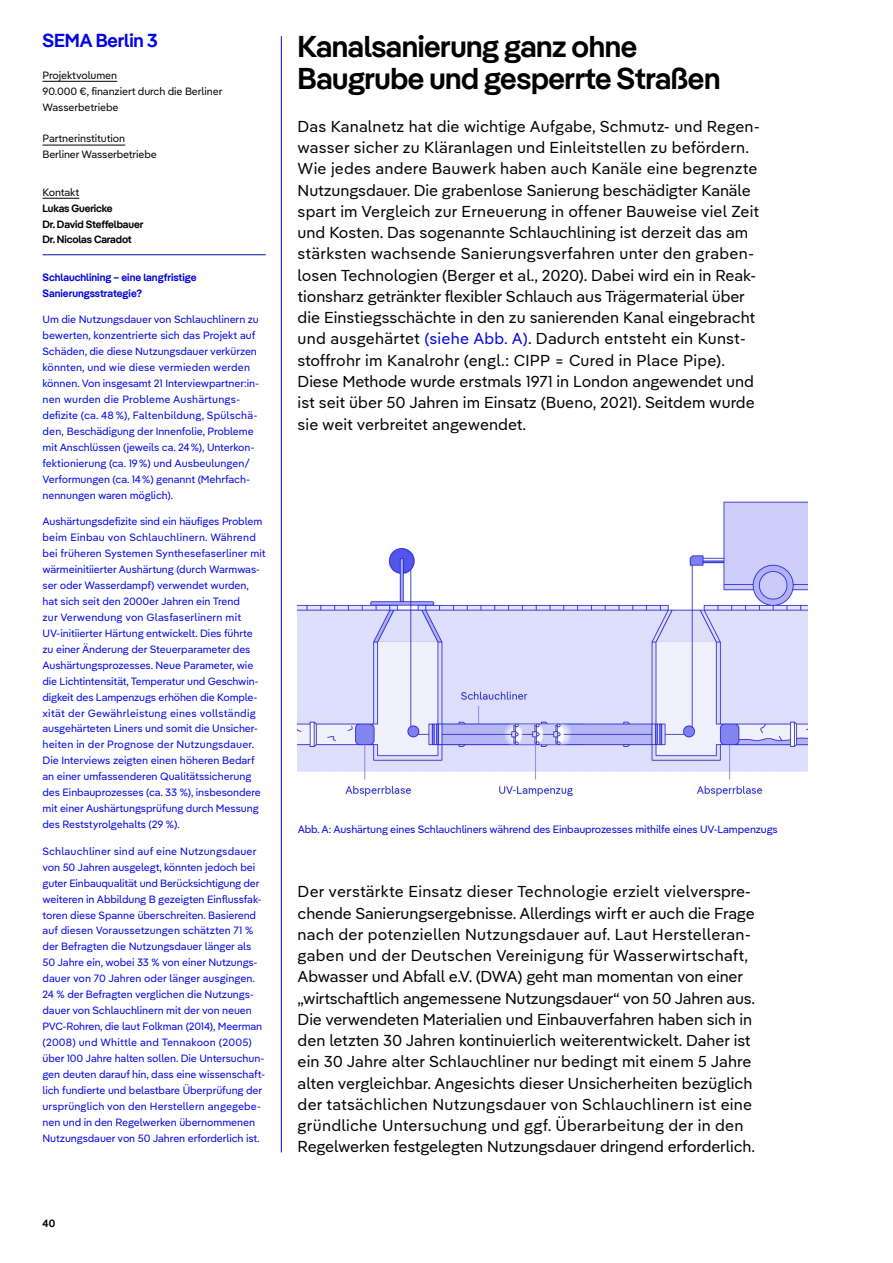
<style>
.page{position:relative;width:893px;height:1263px;background:#fff}
.page>*{position:absolute;margin:0;border:0;box-sizing:border-box;transform-origin:0 0}
._20___Pan___HEAD_Zweizeilig{font:600 30px/32px "Pangea";letter-spacing:-.015em;color:#000}
._12_5_-_Pan-Semi_-_NAME_Firma{font:600 18.75px "Pangea Original";letter-spacing:-.005em;color:#0003e2}
._10_5___Pan___TEXT{font:15.75px/21.3px "Pangea Text Original";color:#000}
._7___Pan___INFO{font:10.5px/15.9px "Pangea Text Original";letter-spacing:-.01em;color:#0003e2}
._7_-Pan_-_INFO_1_Text{font:10.5px/15.9px "Pangea Text Original";letter-spacing:-.01em;color:#000}
._7_5_-_Pangea_-_BU{font:10.5px "Pangea Text Original";letter-spacing:-.015em;color:#0003e2}
._7___Pan___INFO-2{font:600 10.5px/15.9px "Pangea Original";letter-spacing:-.01em;color:#000}
._7___Pan___INFO-3{font:600 10.5px/15.9px "Pangea";color:#0003e2}
._7_-_pan_-_COLUMN{font:600 10.5px "Pangea";color:#000}
.s1{color:#fff}
.s2{font-family:"Pangea Text Original";font-weight:400;color:#fff}
.s3{color:#0003e2}
</style>
<div class="page">
<hr style="left:281px;top:36px;width:1px;height:1116px;background:#0003e2">
<hr style="left:43px;top:81px;width:74px;height:1px;background:#000">
<hr style="left:43px;top:145px;width:82px;height:1px;background:#000">
<hr style="left:43px;top:198px;width:36px;height:1px;background:#000">
<hr style="left:43px;top:254px;width:223px;height:1px;background:#00109f">
<img style="left:298px;top:501px;width:510px;height:296px">
<p class="_12_5_-_Pan-Semi_-_NAME_Firma" style="left:43px;top:27px;width:117px">SEMA Berlin 3</p>
<p class="_7_-Pan_-_INFO_1_Text" style="left:43px;top:66px;width:181px">Projektvolumen<br>90.000 €, finanziert durch die Berliner<br>Wasserbetriebe</p>
<p class="_7_-Pan_-_INFO_1_Text" style="left:43px;top:130px;width:116px"><span class="s1">Partnerinstitution<br></span>Berliner Wasserbetriebe</p>
<p class="_7___Pan___INFO-2" style="left:43px;top:183px;width:102px"><span class="s2">Kontakt<br></span>Lukas Guericke<br>Dr. David Steffelbauer<br>Dr. Nicolas Caradot</p>
<p class="_7___Pan___INFO-3" style="left:43px;top:268px;width:155px">Schlauchlining – eine langfristige<br>Sanierungsstrategie?</p>
<p class="_7___Pan___INFO" style="left:43px;top:311px;width:218px">Um die Nutzungsdauer von Schlauchlinern zu bewerten, konzentrierte sich das Projekt auf Schäden, die diese Nutzungsdauer verkürzen könnten, und wie diese vermieden werden können. Von insgesamt 21 Interviewpartner:in&shy;nen wurden die Probleme Aushärtungs&shy;defizite (ca. 48%), Faltenbildung, Spülschä&shy;den, Beschädigung der Innenfolie, Probleme mit Anschlüssen (jeweils ca. 24%), Unterkon&shy;fektionierung (ca. 19%) und Ausbeulungen/ Verformungen (ca. 14%) genannt (Mehrfach&shy;nennungen waren möglich).</p>
<p class="_7___Pan___INFO" style="left:43px;top:513px;width:225px">Aushärtungsdefizite sind ein häufiges Problem beim Einbau von Schlauchlinern. Während bei früheren Systemen Synthesefaserliner mit wärmeinitiierter Aushärtung (durch Warmwas&shy;ser oder Wasserdampf) verwendet wurden, hat sich seit den 2000er Jahren ein Trend<br>zur Verwendung von Glasfaserlinern mit UV-initiierter Härtung entwickelt. Dies führte zu einer Änderung der Steuerparameter des Aushärtungsprozesses. Neue Parameter, wie die Lichtintensität, Temperatur und Geschwin&shy;digkeit des Lampenzugs erhöhen die Komple&shy;xität der Gewährleistung eines vollständig ausgehärteten Liners und somit die Unsicher&shy;heiten in der Prognose der Nutzungsdauer.<br>Die Interviews zeigten einen höheren Bedarf an einer umfassenderen Qualitätssicherung des Einbauprozesses (ca. 33 %), insbesondere mit einer Aushärtungsprüfung durch Messung des Reststyrolgehalts (29 %).</p>
<p class="_7___Pan___INFO" style="left:43px;top:842px;width:224px">Schlauchliner sind auf eine Nutzungsdauer von 50 Jahren ausgelegt, könnten jedoch bei guter Einbauqualität und Berücksichtigung der weiteren in Abbildung B gezeigten Einflussfak&shy;toren diese Spanne überschreiten. Basierend auf diesen Voraussetzungen schätzten 71 % der Befragten die Nutzungsdauer länger als 50 Jahre ein, wobei 33 % von einer Nutzungs&shy;dauer von 70 Jahren oder länger ausgingen.<br>24 % der Befragten verglichen die Nutzungs&shy;dauer von Schlauchlinern mit der von neuen PVC-Rohren, die laut Folkman (2014), Meerman (2008) und Whittle and Tennakoon (2005) über 100 Jahre halten sollen. Die Untersuchun&shy;gen deuten darauf hin, dass eine wissenschaft&shy;lich fundierte und belastbare Überprüfung der ursprünglich von den Herstellern angegebe&shy;nen und in den Regelwerken übernommenen Nutzungsdauer von 50 Jahren erforderlich ist.</p>
<p class="_7_-_pan_-_COLUMN" style="left:43px;top:1215px;width:14px">40</p>
<p class="_20___Pan___HEAD_Zweizeilig" style="left:298px;top:29px;width:424px">Kanalsanierung ganz ohne<br>Baugrube und gesperrte Straßen</p>
<p class="_10_5___Pan___TEXT" style="left:298px;top:114px;width:464px">Das Kanalnetz hat die wichtige Aufgabe, Schmutz- und Regen&shy;wasser sicher zu Kläranlagen und Einleitstellen zu befördern.<br>Wie jedes andere Bauwerk haben auch Kanäle eine begrenzte Nutzungsdauer. Die grabenlose Sanierung beschädigter Kanäle spart im Vergleich zur Erneuerung in offener Bauweise viel Zeit und Kosten. Das sogenannte Schlauchlining ist derzeit das am stärksten wachsende Sanierungsverfahren unter den graben&shy;losen Technologien (Berger et al., 2020). Dabei wird ein in Reak&shy;tionsharz getränkter flexibler Schlauch aus Trägermaterial über die Einstiegsschächte in den zu sanierenden Kanal eingebracht und ausgehärtet <span class="s3">(siehe Abb. A)</span>. Dadurch entsteht ein Kunst&shy;stoffrohr im Kanalrohr (engl.: CIPP = Cured in Place Pipe).<br>Diese Methode wurde erstmals 1971 in London angewendet und ist seit über 50 Jahren im Einsatz (Bueno, 2021). Seitdem wurde sie weit verbreitet angewendet.</p>
<p class="_7_5_-_Pangea_-_BU" style="left:298px;top:822px;width:482px">Abb. A: Aushärtung eines Schlauchliners während des Einbauprozesses mithilfe eines UV-Lampenzugs</p>
<p class="_10_5___Pan___TEXT" style="left:298px;top:880px;width:459px">Der verstärkte Einsatz dieser Technologie erzielt vielverspre&shy;chende Sanierungsergebnisse. Allerdings wirft er auch die Frage nach der potenziellen Nutzungsdauer auf. Laut Herstelleran&shy;gaben und der Deutschen Vereinigung für Wasserwirtschaft, Abwasser und Abfall e.V. (DWA) geht man momentan von einer „wirtschaftlich angemessene Nutzungsdauer“ von 50 Jahren aus.<br>Die verwendeten Materialien und Einbauverfahren haben sich in den letzten 30 Jahren kontinuierlich weiterentwickelt. Daher ist ein 30 Jahre alter Schlauchliner nur bedingt mit einem 5 Jahre alten vergleichbar. Angesichts dieser Unsicherheiten bezüglich der tatsächlichen Nutzungsdauer von Schlauchlinern ist eine gründliche Untersuchung und ggf. Überarbeitung der in den Regelwerken festgelegten Nutzungsdauer dringend erforderlich.</p>
</div>
